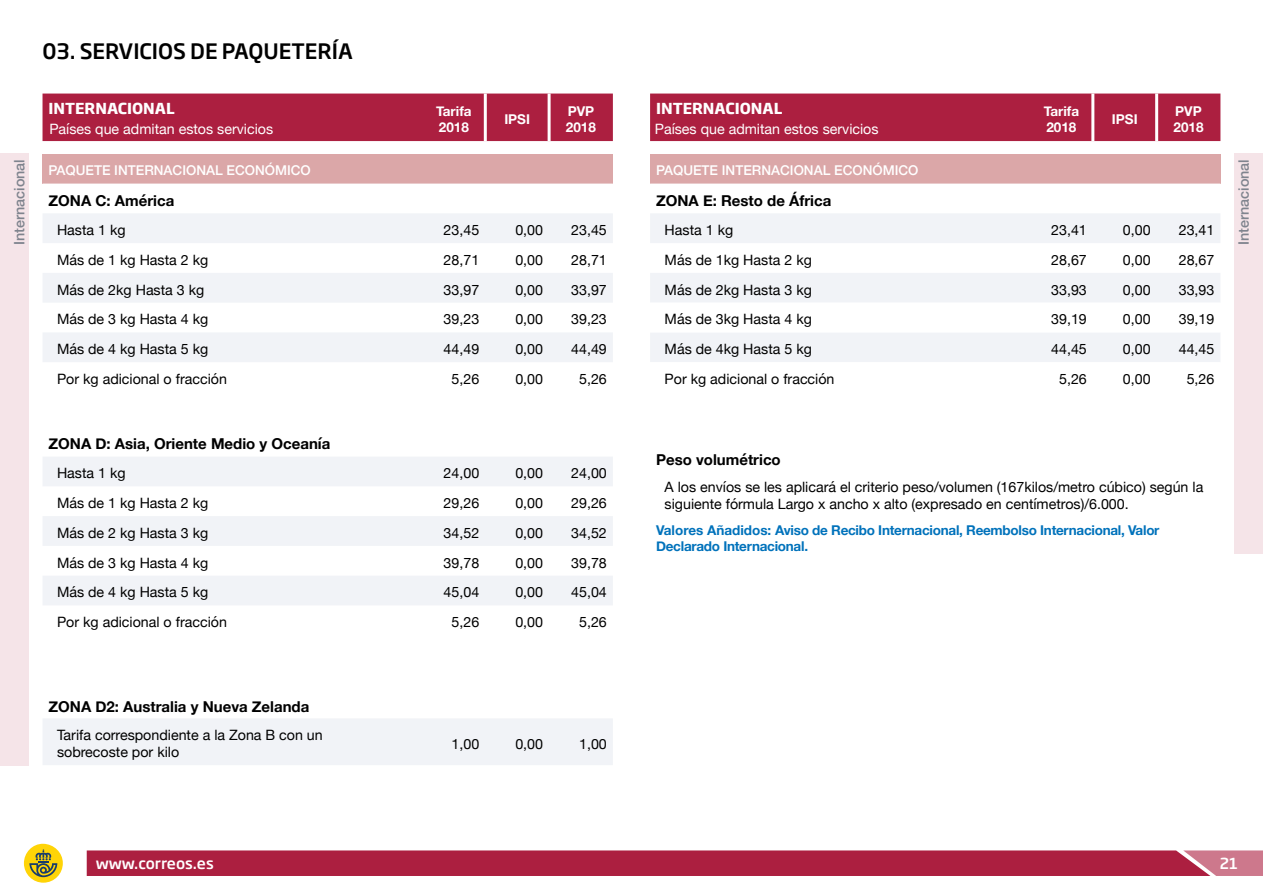
<style>
.page{position:relative;width:1263px;height:893px;background:#fff}
.page>*{position:absolute;margin:0;border:0;box-sizing:border-box;transform-origin:0 0}
.t1{font:500 21px "Soho Gothic Pro";color:#000}
.t2{font:700 15px "Helvetica Neue";color:#000}
.t3{font:700 15px "Soho Gothic Pro";color:#fff}
.t4{font:500 15px "Soho Gothic Pro";color:#fff}
.t5{font:500 14.4px "Helvetica Neue";color:#7f848e}
.t6{font:14.25px/17.1px "Helvetica Neue";color:#000}
.t7{font:14.25px "Helvetica Neue";color:#fff}
.t8{font:700 13.5px/16.2px "Helvetica Neue";letter-spacing:-.02em;color:#0072bb}
.t9{font:500 13.5px "Helvetica Neue";color:#fff}
.t10{font:700 13.5px/16.2px "Helvetica Neue";color:#fff}
</style>
<div class="page">
<svg style="left:87px;top:850px;width:1176px;height:26px;background:#af2848"></svg>
<div style="left:24px;top:844px;width:39px;height:39px;background:#ffd407;border-radius:50%"></div>
<svg style="left:29px;top:849px;width:28px;height:28px"></svg>
<div style="left:43px;top:94px;width:570px;height:47px;background:#ac1f40"></div>
<div style="left:43px;top:154px;width:570px;height:30px;background:#dba7a8"></div>
<div style="left:43px;top:214px;width:570px;height:29px;background:#f1f3f7"></div>
<svg style="left:43px;top:273px;width:570px;height:492px"></svg>
<hr style="left:484px;top:94px;width:3px;height:47px;background:#fff">
<hr style="left:548px;top:94px;width:3px;height:47px;background:#fff">
<div style="left:0;top:154px;width:29px;height:612px;background:#f5e4e8"></div>
<div style="left:1234px;top:154px;width:29px;height:400px;background:#f5e4e8"></div>
<div style="left:650px;top:94px;width:570px;height:47px;background:#ac1f40"></div>
<div style="left:650px;top:154px;width:570px;height:30px;background:#dba7a8"></div>
<div style="left:650px;top:214px;width:570px;height:29px;background:#f1f3f7"></div>
<div style="left:650px;top:273px;width:570px;height:29px;background:#f1f3f7"></div>
<div style="left:650px;top:333px;width:570px;height:29px;background:#f1f3f7"></div>
<hr style="left:1091px;top:94px;width:3px;height:47px;background:#fff">
<hr style="left:1155px;top:94px;width:3px;height:47px;background:#fff">
<h1 class="t1" style="left:43px;top:35px;width:312px">03. SERVICIOS DE PAQUETERÍA</h1>
<p class="t3" style="left:49px;top:97px;width:128px">INTERNACIONAL</p>
<p class="t10" style="left:436px;top:103px;width:37px">Tarifa<br>2018</p>
<p class="t10" style="left:504px;top:111px;width:27px">IPSI</p>
<p class="t10" style="left:566px;top:103px;width:32px">PVP<br>2018</p>
<p class="t9" style="left:49px;top:160px;width:264px">PAQUETE INTERNACIONAL ECONÓMICO</p>
<p class="t2" style="left:49px;top:189px;width:127px">ZONA C: América</p>
<p class="t6" style="left:57px;top:222px;width:70px">Hasta 1 kg</p>
<p class="t6" style="left:444px;top:222px;width:37px">23,45</p>
<p class="t6" style="left:515px;top:222px;width:29px">0,00</p>
<p class="t6" style="left:571px;top:222px;width:37px">23,45</p>
<p class="t6" style="left:57px;top:252px;width:153px">Más de 1 kg Hasta 2 kg</p>
<p class="t6" style="left:444px;top:252px;width:37px">28,71</p>
<p class="t6" style="left:515px;top:252px;width:29px">0,00</p>
<p class="t6" style="left:571px;top:252px;width:37px">28,71</p>
<p class="t6" style="left:57px;top:282px;width:149px">Más de 2kg Hasta 3 kg</p>
<p class="t6" style="left:444px;top:282px;width:37px">33,97</p>
<p class="t6" style="left:515px;top:282px;width:29px">0,00</p>
<p class="t6" style="left:571px;top:282px;width:37px">33,97</p>
<p class="t6" style="left:57px;top:312px;width:153px">Más de 3 kg Hasta 4 kg</p>
<p class="t6" style="left:444px;top:312px;width:37px">39,23</p>
<p class="t6" style="left:515px;top:312px;width:29px">0,00</p>
<p class="t6" style="left:571px;top:312px;width:37px">39,23</p>
<p class="t6" style="left:57px;top:341px;width:153px">Más de 4 kg Hasta 5 kg</p>
<p class="t6" style="left:444px;top:341px;width:37px">44,49</p>
<p class="t6" style="left:515px;top:341px;width:29px">0,00</p>
<p class="t6" style="left:571px;top:341px;width:37px">44,49</p>
<p class="t6" style="left:57px;top:371px;width:171px">Por kg adicional o fracción</p>
<p class="t6" style="left:452px;top:371px;width:29px">5,26</p>
<p class="t6" style="left:515px;top:371px;width:29px">0,00</p>
<p class="t6" style="left:579px;top:371px;width:29px">5,26</p>
<p class="t3" style="left:656px;top:97px;width:128px">INTERNACIONAL</p>
<p class="t10" style="left:1044px;top:103px;width:37px">Tarifa<br>2018</p>
<p class="t10" style="left:1112px;top:111px;width:27px">IPSI</p>
<p class="t10" style="left:1173px;top:103px;width:32px">PVP<br>2018</p>
<p class="t9" style="left:656px;top:160px;width:264px">PAQUETE INTERNACIONAL ECONÓMICO</p>
<p class="t2" style="left:656px;top:189px;width:177px">ZONA E: Resto de África</p>
<p class="t6" style="left:665px;top:222px;width:70px">Hasta 1 kg</p>
<p class="t6" style="left:1051px;top:222px;width:37px">23,41</p>
<p class="t6" style="left:1123px;top:222px;width:29px">0,00</p>
<p class="t6" style="left:1179px;top:222px;width:37px">23,41</p>
<p class="t6" style="left:665px;top:252px;width:149px">Más de 1kg Hasta 2 kg</p>
<p class="t6" style="left:1051px;top:252px;width:37px">28,67</p>
<p class="t6" style="left:1123px;top:252px;width:29px">0,00</p>
<p class="t6" style="left:1179px;top:252px;width:37px">28,67</p>
<p class="t6" style="left:665px;top:282px;width:149px">Más de 2kg Hasta 3 kg</p>
<p class="t6" style="left:1051px;top:282px;width:37px">33,93</p>
<p class="t6" style="left:1123px;top:282px;width:29px">0,00</p>
<p class="t6" style="left:1179px;top:282px;width:37px">33,93</p>
<p class="t6" style="left:665px;top:312px;width:149px">Más de 3kg Hasta 4 kg</p>
<p class="t6" style="left:1051px;top:312px;width:37px">39,19</p>
<p class="t6" style="left:1123px;top:312px;width:29px">0,00</p>
<p class="t6" style="left:1179px;top:312px;width:37px">39,19</p>
<p class="t6" style="left:665px;top:341px;width:149px">Más de 4kg Hasta 5 kg</p>
<p class="t6" style="left:1051px;top:341px;width:37px">44,45</p>
<p class="t6" style="left:1123px;top:341px;width:29px">0,00</p>
<p class="t6" style="left:1179px;top:341px;width:37px">44,45</p>
<p class="t6" style="left:665px;top:371px;width:171px">Por kg adicional o fracción</p>
<p class="t6" style="left:1059px;top:371px;width:29px">5,26</p>
<p class="t6" style="left:1123px;top:371px;width:29px">0,00</p>
<p class="t6" style="left:1187px;top:371px;width:29px">5,26</p>
<p class="t7" style="left:49px;top:119px;width:225px">Países que admitan estos servicios</p>
<p class="t7" style="left:655px;top:119px;width:225px">Países que admitan estos servicios</p>
<p class="t5" style="left:8px;top:245px;width:88px;rotate:-90deg">Internacional</p>
<p class="t5" style="left:1232px;top:245px;width:88px;rotate:-90deg">Internacional</p>
<p class="t2" style="left:49px;top:432px;width:283px">ZONA D: Asia, Oriente Medio y Oceanía</p>
<p class="t6" style="left:57px;top:465px;width:70px">Hasta 1 kg</p>
<p class="t6" style="left:444px;top:465px;width:37px">24,00</p>
<p class="t6" style="left:515px;top:465px;width:29px">0,00</p>
<p class="t6" style="left:571px;top:465px;width:37px">24,00</p>
<p class="t6" style="left:57px;top:495px;width:153px">Más de 1 kg Hasta 2 kg</p>
<p class="t6" style="left:444px;top:495px;width:37px">29,26</p>
<p class="t6" style="left:515px;top:495px;width:29px">0,00</p>
<p class="t6" style="left:571px;top:495px;width:37px">29,26</p>
<p class="t6" style="left:57px;top:525px;width:153px">Más de 2 kg Hasta 3 kg</p>
<p class="t6" style="left:444px;top:525px;width:37px">34,52</p>
<p class="t6" style="left:515px;top:525px;width:29px">0,00</p>
<p class="t6" style="left:571px;top:525px;width:37px">34,52</p>
<p class="t6" style="left:57px;top:555px;width:153px">Más de 3 kg Hasta 4 kg</p>
<p class="t6" style="left:444px;top:555px;width:37px">39,78</p>
<p class="t6" style="left:515px;top:555px;width:29px">0,00</p>
<p class="t6" style="left:571px;top:555px;width:37px">39,78</p>
<p class="t6" style="left:57px;top:584px;width:153px">Más de 4 kg Hasta 5 kg</p>
<p class="t6" style="left:444px;top:584px;width:37px">45,04</p>
<p class="t6" style="left:515px;top:584px;width:29px">0,00</p>
<p class="t6" style="left:571px;top:584px;width:37px">45,04</p>
<p class="t6" style="left:57px;top:614px;width:171px">Por kg adicional o fracción</p>
<p class="t6" style="left:452px;top:614px;width:29px">5,26</p>
<p class="t6" style="left:515px;top:614px;width:29px">0,00</p>
<p class="t6" style="left:579px;top:614px;width:29px">5,26</p>
<p class="t2" style="left:49px;top:695px;width:262px">ZONA D2: Australia y Nueva Zelanda</p>
<p class="t6" style="left:57px;top:727px;width:267px">Tarifa correspondiente a la Zona B con un sobrecoste por kilo</p>
<p class="t6" style="left:452px;top:736px;width:29px">1,00</p>
<p class="t6" style="left:515px;top:736px;width:29px">0,00</p>
<p class="t6" style="left:579px;top:736px;width:29px">1,00</p>
<p class="t2" style="left:656px;top:448px;width:126px">Peso volumétrico</p>
<p class="t6" style="left:665px;top:479px;width:540px">A los envíos se les aplicará el criterio peso/volumen (167kilos/metro cúbico) según la siguiente fórmula Largo x ancho x alto (expresado en centímetros)/6.000.</p>
<p class="t8" style="left:656px;top:523px;width:505px">Valores Añadidos: Aviso de Recibo Internacional, Reembolso Internacional, Valor<br>Declarado Internacional.</p>
<p class="t4" style="left:96px;top:852px;width:120px">www.correos.es</p>
<p class="t4" style="left:1220px;top:852px;width:20px">21</p>
</div>
